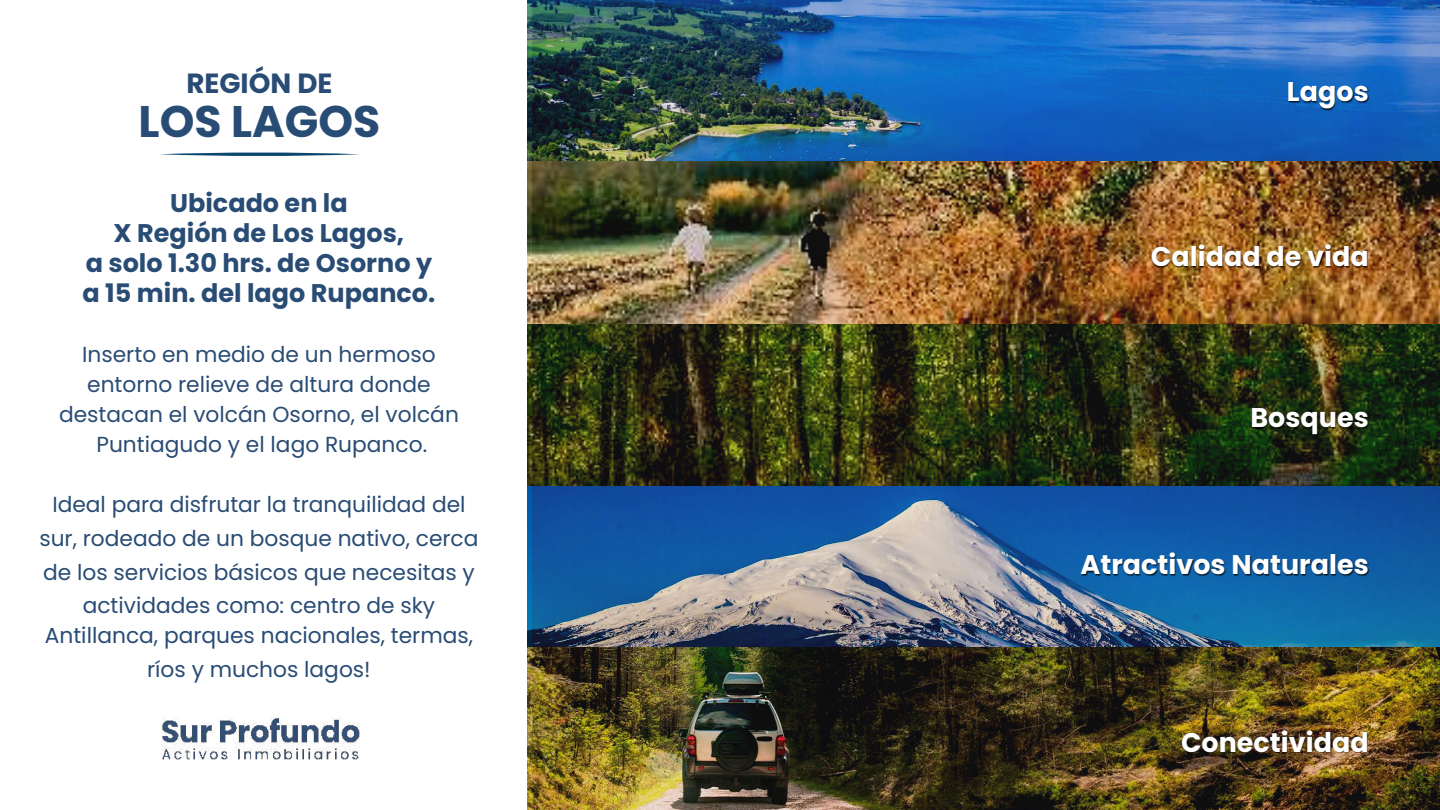
<style>
.page{position:relative;width:1440px;height:810px;background:#fff}
.page>*{position:absolute;margin:0;border:0;box-sizing:border-box;transform-origin:0 0}
.t1{font:700 44.17px "Poppins";color:#294c75}
.t2{font:700 27.75px "Poppins";color:#294c75}
.t3{font:700 27px "Poppins";color:#fff}
.t4{font:700 25.5px/30px "Poppins";color:#294c75;text-align:center}
.t5{font:21.75px/33.8px "Poppins";color:#294c75;text-align:center}
</style>
<div class="page">
<img style="left:161px;top:717px;width:198px;height:43px">
<svg style="left:159px;top:152px;width:201px;height:4px"></svg>
<img style="left:532px;top:0;width:908px;height:810px">
<img style="left:1150px;top:242px;width:222px;height:43px">
<img style="left:1286px;top:77px;width:86px;height:43px">
<img style="left:1079px;top:551px;width:293px;height:42px">
<img style="left:1250px;top:404px;width:122px;height:42px">
<img style="left:1180px;top:728px;width:192px;height:43px">
<p class="t2" style="left:186px;top:67px;width:148px">REGIÓN DE</p>
<h1 class="t1" style="left:139px;top:96px;width:243px">LOS LAGOS</h1>
<p class="t4" style="left:83px;top:188px;width:354px">Ubicado en la<br>X Región de Los Lagos,<br>a solo 1.30 hrs. de Osorno y a 15 min. del lago Rupanco.</p>
<p class="t5" style="left:59px;top:340px;width:401px;line-height:30px">Inserto en medio de un hermoso entorno relieve de altura donde destacan el volcán Osorno, el volcán<br>Puntiagudo y el lago Rupanco.</p>
<p class="t5" style="left:39px;top:488px;width:441px">Ideal para disfrutar la tranquilidad del sur, rodeado de un bosque nativo, cerca de los servicios básicos que necesitas y actividades como: centro de sky</p>
<p class="t5" style="left:45px;top:619px;width:430px">Antillanca, parques nacionales, termas, ríos y muchos lagos!</p>
<p class="t3" style="left:1287px;top:76px;width:83px">Lagos</p>
<p class="t3" style="left:1151px;top:241px;width:219px">Calidad de vida</p>
<p class="t3" style="left:1250px;top:402px;width:120px">Bosques</p>
<p class="t3" style="left:1081px;top:549px;width:290px">Atractivos Naturales</p>
<p class="t3" style="left:1181px;top:727px;width:189px">Conectividad</p>
</div>
